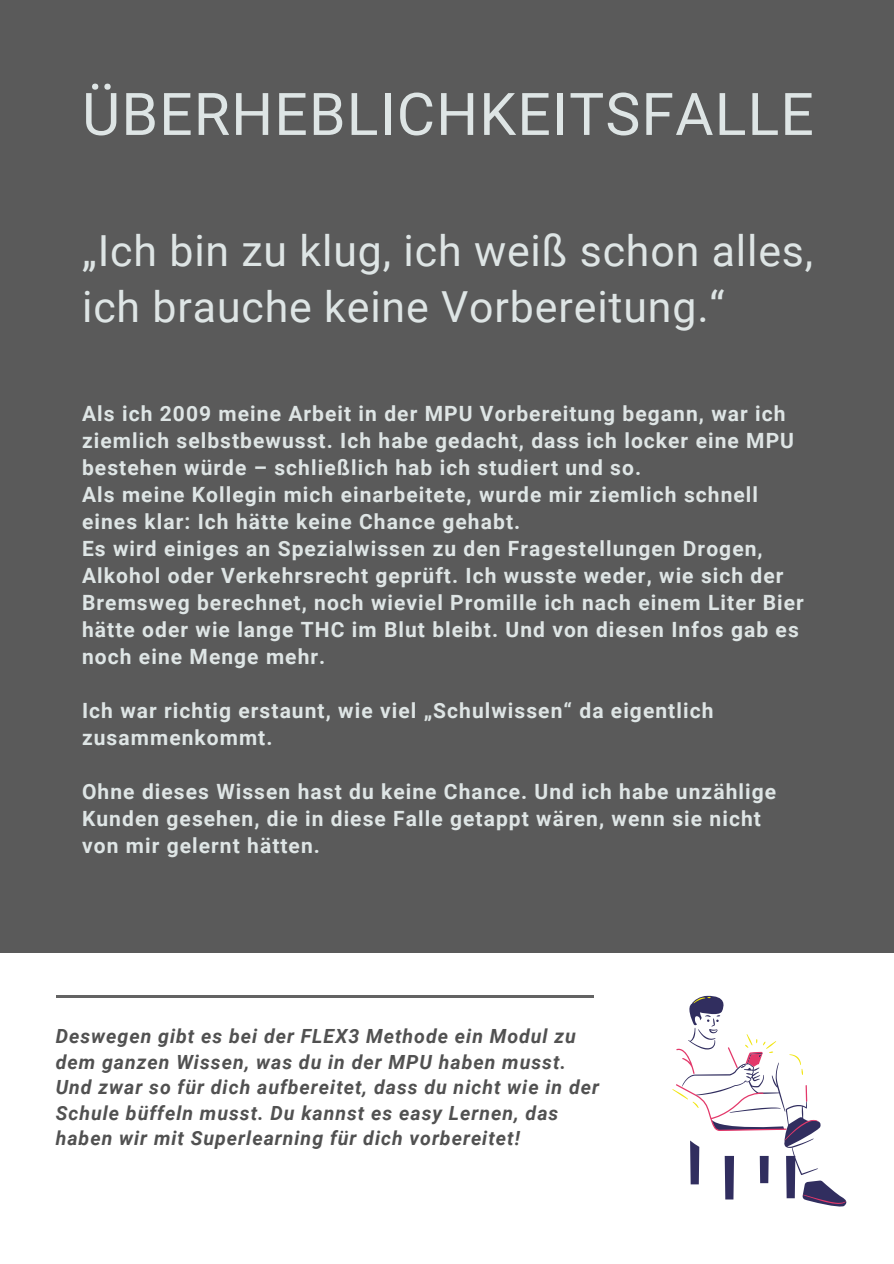
<style>
.page{position:relative;width:894px;height:1264px;background:#fff}
.page>*{position:absolute;margin:0;border:0;box-sizing:border-box;transform-origin:0 0}
.t1{font:58.8px "Roboto";letter-spacing:.02em;color:#dee5e5}
.t2{font:42.9px/55.2px "Roboto";letter-spacing:.02em;color:#dee5e5}
.t3{font:700 21px/27px "Roboto";letter-spacing:.05em;color:#dee5e5}
.t4{font:italic 700 19.5px/25.3px "Roboto";letter-spacing:.05em;color:#515151}
</style>
<div class="page">
<div style="left:0;top:0;width:893px;height:952px;background:#5a5a5a"></div>
<hr style="left:56px;top:995px;width:537px;height:2px;background:#515151">
<svg style="left:672px;top:995px;width:174px;height:210px"></svg>
<p class="t1" style="left:82px;top:73px;width:733px">ÜBERHEBLICHKEITSFALLE</p>
<p class="t2" style="left:82px;top:222px;width:732px">„Ich bin zu klug, ich weiß schon alles, ich brauche keine Vorbereitung.“</p>
<p class="t3" style="left:82px;top:399px;width:713px">Als ich 2009 meine Arbeit in der MPU Vorbereitung begann, war ich ziemlich selbstbewusst. Ich habe gedacht, dass ich locker eine MPU bestehen würde – schließlich hab ich studiert und so.</p>
<p class="t3" style="left:82px;top:480px;width:677px">Als meine Kollegin mich einarbeitete, wurde mir ziemlich schnell eines klar: Ich hätte keine Chance gehabt.</p>
<p class="t3" style="left:82px;top:534px;width:723px">Es wird einiges an Spezialwissen zu den Fragestellungen Drogen, Alkohol oder Verkehrsrecht geprüft. Ich wusste weder, wie sich der Bremsweg berechnet, noch wieviel Promille ich nach einem Liter Bier hätte oder wie lange THC im Blut bleibt. Und von diesen Infos gab es noch eine Menge mehr.</p>
<p class="t3" style="left:82px;top:696px;width:632px">Ich war richtig erstaunt, wie viel „Schulwissen“ da eigentlich zusammenkommt.</p>
<p class="t3" style="left:82px;top:777px;width:695px">Ohne dieses Wissen hast du keine Chance. Und ich habe unzählige<br>Kunden gesehen, die in diese Falle getappt wären, wenn sie nicht von mir gelernt hätten.</p>
<p class="t4" style="left:56px;top:1023px;width:544px">Deswegen gibt es bei der FLEX3 Methode ein Modul zu dem ganzen Wissen, was du in der MPU haben musst.<br>Und zwar so für dich aufbereitet, dass du nicht wie in der Schule büffeln musst. Du kannst es easy Lernen, das haben wir mit Superlearning für dich vorbereitet!</p>
</div>
